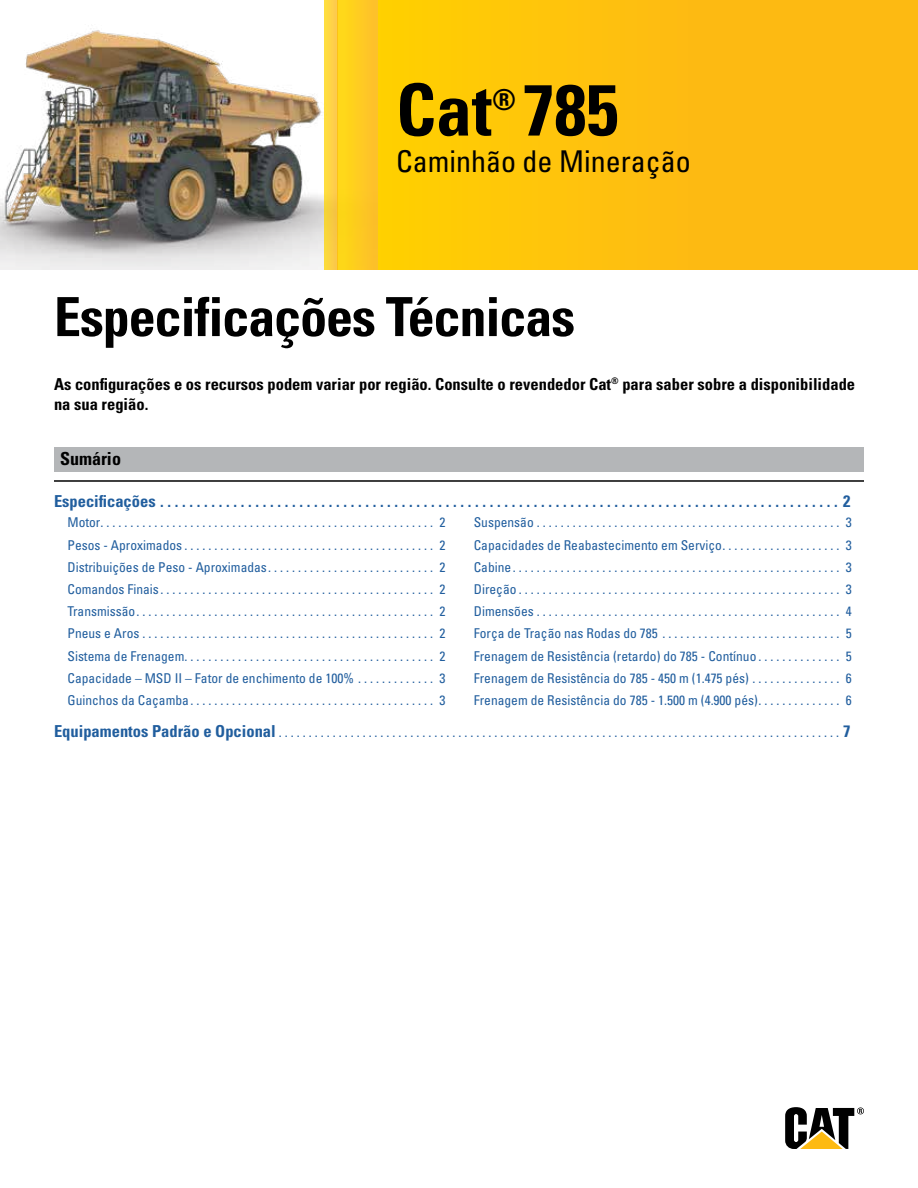
<style>
.page{position:relative;width:918px;height:1188px;background:#fff}
.page>*{position:absolute;margin:0;border:0;box-sizing:border-box;transform-origin:0 0}
.t1{font:700 condensed 72px "Univers LT Std";color:#000}
.t2{font:700 condensed 54px "Univers LT Std";letter-spacing:-.02em;color:#000}
.t3{font:condensed 30px "Univers LT Std";color:#000}
.t4{font:700 condensed 28.8px "Univers LT Std";color:#000}
.t5{font:700 condensed 18px "Univers LT Std";color:#000}
.t6{font:700 condensed 16.5px/19.8px "Univers LT Std";color:#000}
.t7{font:700 condensed 16.5px "Univers LT Std";color:#215e9e}
.t8{font:condensed 13.5px/22.2px "Univers LT Std";color:#215e9e;text-align:justify}
.s1{font-weight:700;font-size:16.5px}
</style>
<div class="page">
<svg style="left:785px;top:1107px;width:79px;height:42px"></svg>
<img style="left:0;top:30px;width:324px;height:240px">
<div style="left:378px;top:0;width:540px;height:270px;background:linear-gradient(to right,#ffcd04,#fdb517)"></div>
<div style="left:338px;top:0;width:40px;height:270px;background:#ffcd21"></div>
<svg style="left:324px;top:0;width:14px;height:270px;background:#fcd140"></svg>
<div style="left:54px;top:447px;width:810px;height:25px;background:#b4b6b8"></div>
<hr style="left:54px;top:480px;width:810px;height:2px;background:#000">
<h1 class="t1" style="left:396px;top:66px;width:224px">Cat 785</h1>
<h3 class="t4" style="left:492px;top:82px;width:25px">®</h3>
<h3 class="t3" style="left:396px;top:142px;width:296px">Caminhão de Mineração</h3>
<h2 class="t2" style="left:54px;top:284px;width:523px">Especificações Técnicas</h2>
<p class="t6" style="left:54px;top:374px;width:803px">As configurações e os recursos podem variar por região. Consulte o revendedor Cat<sup>®</sup> para saber sobre a disponibilidade na sua região.</p>
<h3 class="t5" style="left:60px;top:447px;width:63px">Sumário</h3>
<p class="t7" style="left:54px;top:491px;width:107px">Especificações ..............................................................................................</p>
<p class="t7" style="left:843px;top:491px;width:9px">2</p>
<p class="t8" style="left:68px;top:511px;width:379px">Motor . . . . . . . . . . . . . . . . . . . . . . . . . . . . . . . . . . . . . . . . . . . . . . . . . . . . . . . . 2<br>Pesos - Aproximados . . . . . . . . . . . . . . . . . . . . . . . . . . . . . . . . . . . . . . . . . . 2<br>Distribuições de Peso - Aproximadas . . . . . . . . . . . . . . . . . . . . . . . . . . . . 2<br>Comandos Finais . . . . . . . . . . . . . . . . . . . . . . . . . . . . . . . . . . . . . . . . . . . . . . 2<br>Transmissão . . . . . . . . . . . . . . . . . . . . . . . . . . . . . . . . . . . . . . . . . . . . . . . . . . 2<br>Pneus e Aros................................................. 2<br>Sistema de Frenagem . . . . . . . . . . . . . . . . . . . . . . . . . . . . . . . . . . . . . . . . . . 2<br>Capacidade – MSD II – Fator de enchimento de 100% . . . . . . . . . . . . . 3<br>Guinchos da Caçamba . . . . . . . . . . . . . . . . . . . . . . . . . . . . . . . . . . . . . . . . . 3</p>
<p class="t8" style="left:474px;top:511px;width:379px">Suspensão................................................... 3<br>Capacidades de Reabastecimento em Serviço . . . . . . . . . . . . . . . . . . . . 3<br>Cabine . . . . . . . . . . . . . . . . . . . . . . . . . . . . . . . . . . . . . . . . . . . . . . . . . . . . . . . 3<br>Direção . . . . . . . . . . . . . . . . . . . . . . . . . . . . . . . . . . . . . . . . . . . . . . . . . . . . . . 3<br>Dimensões................................................... 4<br>Força de Tração nas Rodas do 785 . . . . . . . . . . . . . . . . . . . . . . . . . . . . . . 5<br>Frenagem de Resistência (retardo) do 785 - Contínuo . . . . . . . . . . . . . . 5<br>Frenagem de Resistência do 785 - 450 m (1.475 pés) . . . . . . . . . . . . . . . 6<br>Frenagem de Resistência do 785 - 1.500 m (4.900 pés) . . . . . . . . . . . . . . 6</p>
<p class="t8" style="left:54px;top:720px;width:798px"><span class="s1">Equipamentos Padrão e Opcional</span>.............................................................................................. <span class="s1">7</span></p>
</div>
